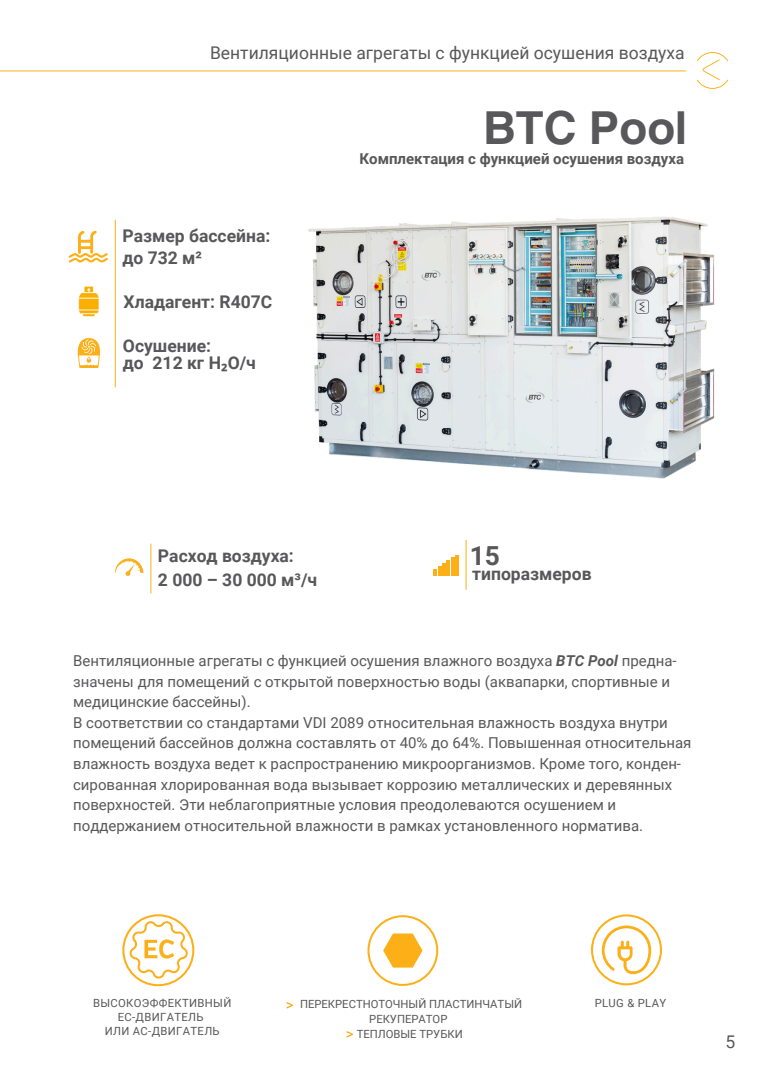
<style>
.page{position:relative;width:780px;height:1088px;background:#fff}
.page>*{position:absolute;margin:0;border:0;box-sizing:border-box;transform-origin:0 0}
.t1{font:700 45px "Helios";color:#58585a}
.t2{font:700 26.25px "Roboto";color:#58585a}
.t3{font:700 17.5px/24.4px "Roboto";color:#58585a}
.t4{font:17.5px "Roboto";color:#58585a}
.t5{font:15px/20.6px "Roboto";color:#58585a}
.t6{font:700 15px "Roboto";color:#58585a}
.t7{font:15px "Roboto";color:#f7a600}
.t8{font:11.25px/15px "Roboto";color:#58585a;text-align:center}
.t9{font:11.25px/14px "Roboto";letter-spacing:.03em;color:#58585a;text-align:center}
.s1{font-family:"Noto Sans"}
.s2{font-weight:700;font-style:italic}
</style>
<div class="page">
<img style="left:308px;top:217px;width:407px;height:334px">
<svg style="left:122px;top:914px;width:72px;height:72px"></svg>
<svg style="left:591px;top:914px;width:70px;height:71px"></svg>
<svg style="left:78px;top:338px;width:22px;height:30px"></svg>
<svg style="left:69px;top:231px;width:39px;height:32px"></svg>
<svg style="left:114px;top:223px;width:1px;height:45px"></svg>
<img style="left:522px;top:389px;width:25px;height:16px">
<img style="left:418px;top:268px;width:25px;height:15px">
<svg style="left:115px;top:558px;width:28px;height:18px"></svg>
<hr style="left:150px;top:543px;width:1px;height:50px;background:#fcaf16">
<svg style="left:433px;top:563px;width:12px;height:12px"></svg>
<hr style="left:446px;top:561px;width:3px;height:14px;background:#fcaf16">
<hr style="left:451px;top:558px;width:3px;height:17px;background:#fcaf16">
<hr style="left:455px;top:555px;width:3px;height:20px;background:#fcaf16">
<hr style="left:465px;top:540px;width:1px;height:49px;background:#fcaf16">
<hr style="left:115px;top:220px;width:1px;height:167px;background:#fcaf16">
<svg style="left:367px;top:915px;width:71px;height:70px"></svg>
<img style="left:78px;top:286px;width:21px;height:31px">
<svg style="left:697px;top:52px;width:30px;height:37px"></svg>
<hr style="left:0;top:70px;width:685px;height:1px;background:#fcaf16">
<h1 class="t4" style="left:210px;top:43px;width:476px">Вентиляционные агрегаты с функцией осушения воздуха</h1>
<h2 class="t3" style="left:122px;top:225px;width:149px;line-height:22.5px">Размер бассейна: до 732 м²</h2>
<p class="t3" style="left:123px;top:290px;width:150px">Хладагент: R407C</p>
<p class="t3" style="left:123px;top:338px;width:134px;line-height:16.9px">Осушение:<br>до 212 кг H<span class="s1">₂</span>O/ч</p>
<h5 class="t1" style="left:483px;top:99px;width:205px">BTC Pool</h5>
<p class="t6" style="left:359px;top:151px;width:326px">Комплектация с функцией осушения воздуха</p>
<p class="t3" style="left:158px;top:544px;width:161px">Расход воздуха:<br>2 000 – 30 000 м³/ч</p>
<h2 class="t2" style="left:469px;top:541px;width:32px">15</h2>
<p class="t3" style="left:472px;top:562px;width:121px">типоразмеров</p>
<h2 class="t5" style="left:73px;top:650px;width:619px">Вентиляционные агрегаты с функцией осушения влажного воздуха <span class="s2">BTC Pool</span> предна&shy;значены для помещений с открытой поверхностью воды (аквапарки, спортивные и медицинские бассейны).<br>В соответствии со стандартами VDI 2089 относительная влажность воздуха внутри помещений бассейнов должна составлять от 40% до 64%. Повышенная относительная влажность воздуха ведет к распространению микроорганизмов. Кроме того, конден&shy;сированная хлорированная вода вызывает коррозию металлических и деревянных поверхностей. Эти неблагоприятные условия преодолеваются осушением и поддержанием относительной влажности в рамках установленного норматива.</h2>
<h2 class="t9" style="left:93px;top:996px;width:140px">ВЫСОКОЭФФЕКТИВНЫЙ<br>ЕС-ДВИГАТЕЛЬ</h2>
<p class="t9" style="left:105px;top:1024px;width:116px">ИЛИ АС-ДВИГАТЕЛЬ</p>
<p class="t7" style="left:285px;top:995px;width:9px">&gt;</p>
<p class="t8" style="left:300px;top:996px;width:223px">ПЕРЕКРЕСТНОТОЧНЫЙ ПЛАСТИНЧАТЫЙ<br>РЕКУПЕРАТОР</p>
<p class="t8" style="left:356px;top:1026px;width:107px">ТЕПЛОВЫЕ ТРУБКИ</p>
<p class="t7" style="left:345px;top:1025px;width:9px">&gt;</p>
<h2 class="t9" style="left:594px;top:995px;width:73px">PLUG &amp; PLAY</h2>
<p class="t4" style="left:725px;top:1031px;width:11px">5</p>
</div>
